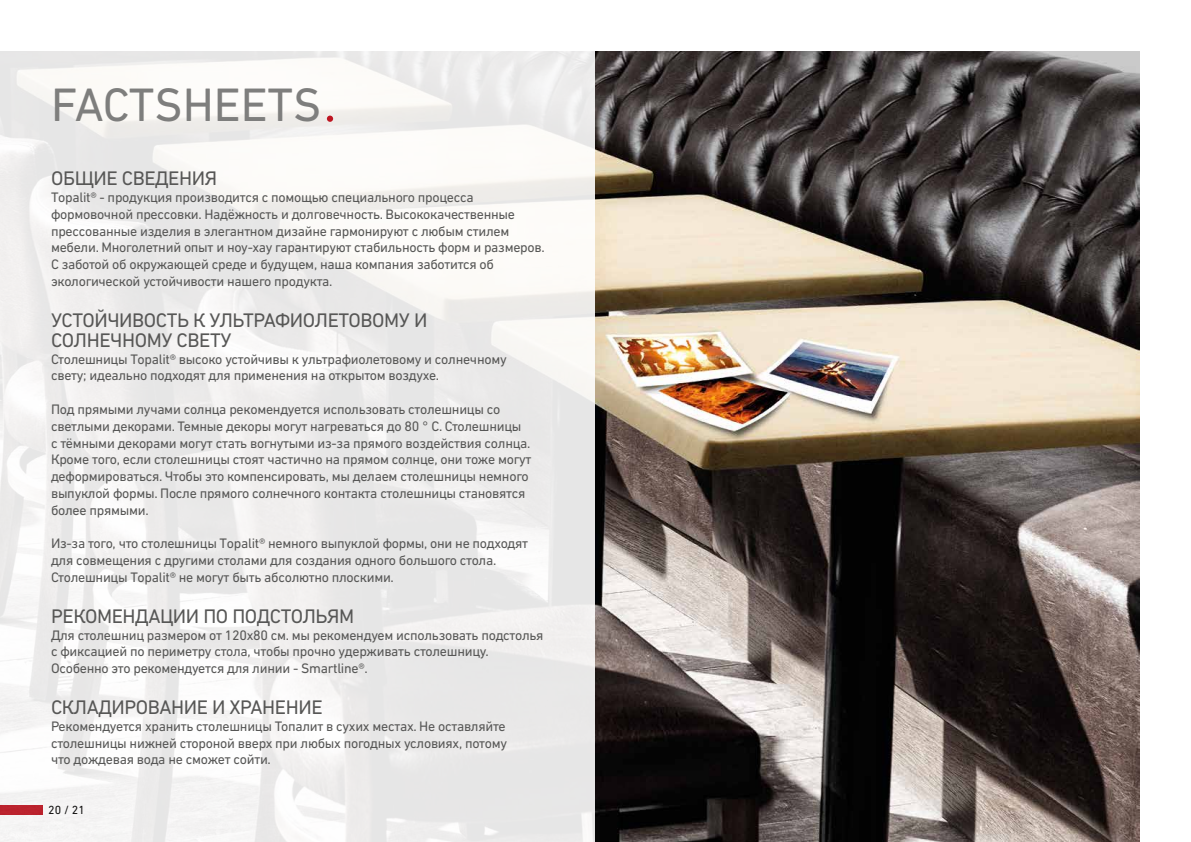
<style>
.page{position:relative;width:1191px;height:842px;background:#fff}
.page>*{position:absolute;margin:0;border:0;box-sizing:border-box;transform-origin:0 0}
.t1{font:47.7px "DIN Next CYR";color:#7e7e7d}
.t2{font:20px/20px "DIN Next CYR";letter-spacing:-.02em;color:#575756}
.t3{font:14px/16.8px "DIN Next CYR";letter-spacing:-.02em;color:#575756}
.t4{font:12px "DIN Next CYR";color:#000}
</style>
<div class="page">
<img style="left:0;top:51px;width:1140px;height:791px">
<svg style="left:327px;top:116px;width:6px;height:6px"></svg>
<h1 class="t1" style="left:51px;top:77px;width:272px">FACTSHEETS</h1>
<h2 class="t2" style="left:51px;top:168px;width:168px">ОБЩИЕ СВЕДЕНИЯ</h2>
<p class="t3" style="left:51px;top:189px;width:495px">Topalit® - продукция производится с помощью специального процесса формовочной прессовки. Надёжность и долговечность. Высококачественные прессованные изделия в элегантном дизайне гармонируют с любым стилем мебели. Многолетний опыт и ноу-хау гарантируют стабильность форм и размеров.<br>С заботой об окружающей среде и будущем, наша компания заботится об экологической устойчивости нашего продукта.</p>
<h2 class="t2" style="left:51px;top:310px;width:378px">УСТОЙЧИВОСТЬ К УЛЬТРАФИОЛЕТОВОМУ И<br>СОЛНЕЧНОМУ СВЕТУ</h2>
<p class="t3" style="left:51px;top:350px;width:457px">Столешницы Topalit® высоко устойчивы к ультрафиолетовому и солнечному свету; идеально подходят для применения на открытом воздухе.</p>
<p class="t3" style="left:51px;top:401px;width:482px">Под прямыми лучами солнца рекомендуется использовать столешницы со светлыми декорами. Темные декоры могут нагреваться до 80 ° C. Столешницы с тёмными декорами могут стать вогнутыми из-за прямого воздействия солнца.<br>Кроме того, если столешницы стоят частично на прямом солнце, они тоже могут деформироваться. Чтобы это компенсировать, мы делаем столешницы немного выпуклой формы. После прямого солнечного контакта столешницы становятся более прямыми.</p>
<p class="t3" style="left:51px;top:535px;width:478px">Из-за того, что столешницы Topalit® немного выпуклой формы, они не подходят для совмещения с другими столами для создания одного большого стола.<br>Столешницы Topalit® не могут быть абсолютно плоскими.</p>
<h2 class="t2" style="left:51px;top:606px;width:305px">РЕКОМЕНДАЦИИ ПО ПОДСТОЛЬЯМ</h2>
<p class="t3" style="left:51px;top:626px;width:494px">Для столешниц размером от 120x80 см. мы рекомендуем использовать подстолья с фиксацией по периметру стола, чтобы прочно удерживать столешницу.<br>Особенно это рекомендуется для линии - Smartline®.</p>
<h2 class="t2" style="left:51px;top:697px;width:273px">СКЛАДИРОВАНИЕ И ХРАНЕНИЕ</h2>
<p class="t3" style="left:51px;top:717px;width:457px;text-align:justify">Рекомендуется хранить столешницы Топалит в сухих местах. Не оставляйте столешницы нижней стороной вверх при любых погодных условиях, потому что дождевая вода не сможет сойти.</p>
<p class="t4" style="left:48px;top:803px;width:38px">20 / 21</p>
</div>
